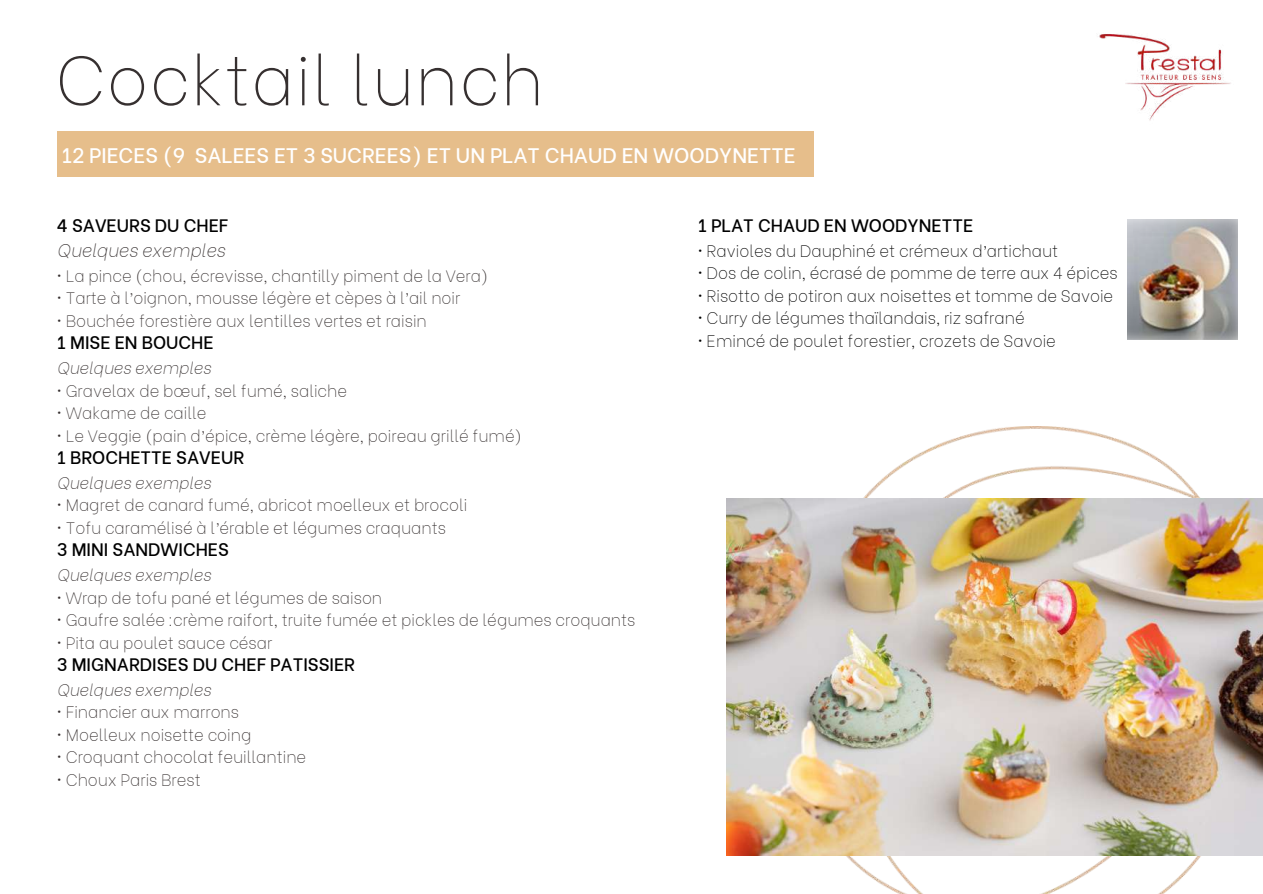
<style>
.page{position:relative;width:1263px;height:894px;background:#fff}
.page>*{position:absolute;margin:0;border:0;box-sizing:border-box;transform-origin:0 0}
.t1{font:100 69px "Be Vietnam";letter-spacing:.02em;color:#363030}
.t2{font:500 21px "Be Vietnam";color:#fff}
.t3{font:500 18px "Be Vietnam";color:#000}
.t4{font:italic 100 18px "Be Vietnam";color:#363030}
.t5{font:100 16.5px "Be Vietnam";color:#363030}
.t6{font:100 16.5px "Be Vietnam";color:#000}
.t7{font:italic 100 16.5px "Be Vietnam";color:#363030}
</style>
<div class="page">
<img style="left:794px;top:426px;width:469px;height:467px">
<img style="left:1099px;top:34px;width:132px;height:87px">
<img style="left:1127px;top:220px;width:110px;height:119px">
<img style="left:727px;top:498px;width:535px;height:357px">
<div style="left:57px;top:132px;width:756px;height:44px;background:#e6be8b"></div>
<h1 class="t1" style="left:55px;top:23px;width:490px">Cocktail lunch</h1>
<p class="t2" style="left:61px;top:138px;width:736px">12 PIECES (9 SALEES ET 3 SUCREES) ET UN PLAT CHAUD EN WOODYNETTE</p>
<p class="t3" style="left:57px;top:210px;width:173px">4 SAVEURS DU CHEF</p>
<p class="t4" style="left:57px;top:235px;width:170px">Quelques exemples</p>
<p class="t5" style="left:57px;top:262px;width:433px">• La pince (chou, écrevisse, chantilly piment de la Vera)</p>
<p class="t5" style="left:57px;top:284px;width:405px">• Tarte à l’oignon, mousse légère et cèpes à l’ail noir</p>
<p class="t5" style="left:57px;top:307px;width:371px">• Bouchée forestière aux lentilles vertes et raisin</p>
<p class="t3" style="left:57px;top:327px;width:158px">1 MISE EN BOUCHE</p>
<p class="t7" style="left:57px;top:354px;width:156px">Quelques exemples</p>
<p class="t5" style="left:57px;top:376px;width:292px">• Gravelax de bœuf, sel fumé, saliche</p>
<p class="t5" style="left:57px;top:399px;width:151px">• Wakame de caille</p>
<p class="t5" style="left:57px;top:421px;width:466px">• Le Veggie (pain d’épice, crème légère, poireau grillé fumé)</p>
<p class="t3" style="left:57px;top:442px;width:189px">1 BROCHETTE SAVEUR</p>
<p class="t7" style="left:57px;top:469px;width:156px">Quelques exemples</p>
<p class="t5" style="left:57px;top:491px;width:412px">• Magret de canard fumé, abricot moelleux et brocoli</p>
<p class="t5" style="left:57px;top:514px;width:390px">• Tofu caramélisé à l’érable et légumes craquants</p>
<p class="t3" style="left:57px;top:534px;width:174px">3 MINI SANDWICHES</p>
<p class="t7" style="left:57px;top:561px;width:156px">Quelques exemples</p>
<p class="t5" style="left:57px;top:583px;width:327px">• Wrap de tofu pané et légumes de saison</p>
<p class="t5" style="left:57px;top:606px;width:580px">• Gaufre salée :crème raifort, truite fumée et pickles de légumes croquants</p>
<p class="t5" style="left:57px;top:628px;width:217px">• Pita au poulet sauce césar</p>
<p class="t3" style="left:57px;top:649px;width:300px">3 MIGNARDISES DU CHEF PATISSIER</p>
<p class="t7" style="left:57px;top:676px;width:156px">Quelques exemples</p>
<p class="t5" style="left:57px;top:698px;width:184px">• Financier aux marrons</p>
<p class="t5" style="left:57px;top:721px;width:196px">• Moelleux noisette coing</p>
<p class="t5" style="left:57px;top:743px;width:251px">• Croquant chocolat feuillantine</p>
<p class="t5" style="left:57px;top:766px;width:145px">• Choux Paris Brest</p>
<p class="t3" style="left:698px;top:210px;width:277px">1 PLAT CHAUD EN WOODYNETTE</p>
<p class="t6" style="left:698px;top:237px;width:362px">• Ravioles du Dauphiné et crémeux d’artichaut</p>
<p class="t6" style="left:698px;top:260px;width:421px">• Dos de colin, écrasé de pomme de terre aux 4 épices</p>
<p class="t6" style="left:698px;top:282px;width:417px">• Risotto de potiron aux noisettes et tomme de Savoie</p>
<p class="t6" style="left:698px;top:304px;width:328px">• Curry de légumes thaïlandais, riz safrané</p>
<p class="t6" style="left:698px;top:327px;width:360px">• Emincé de poulet forestier, crozets de Savoie</p>
</div>
